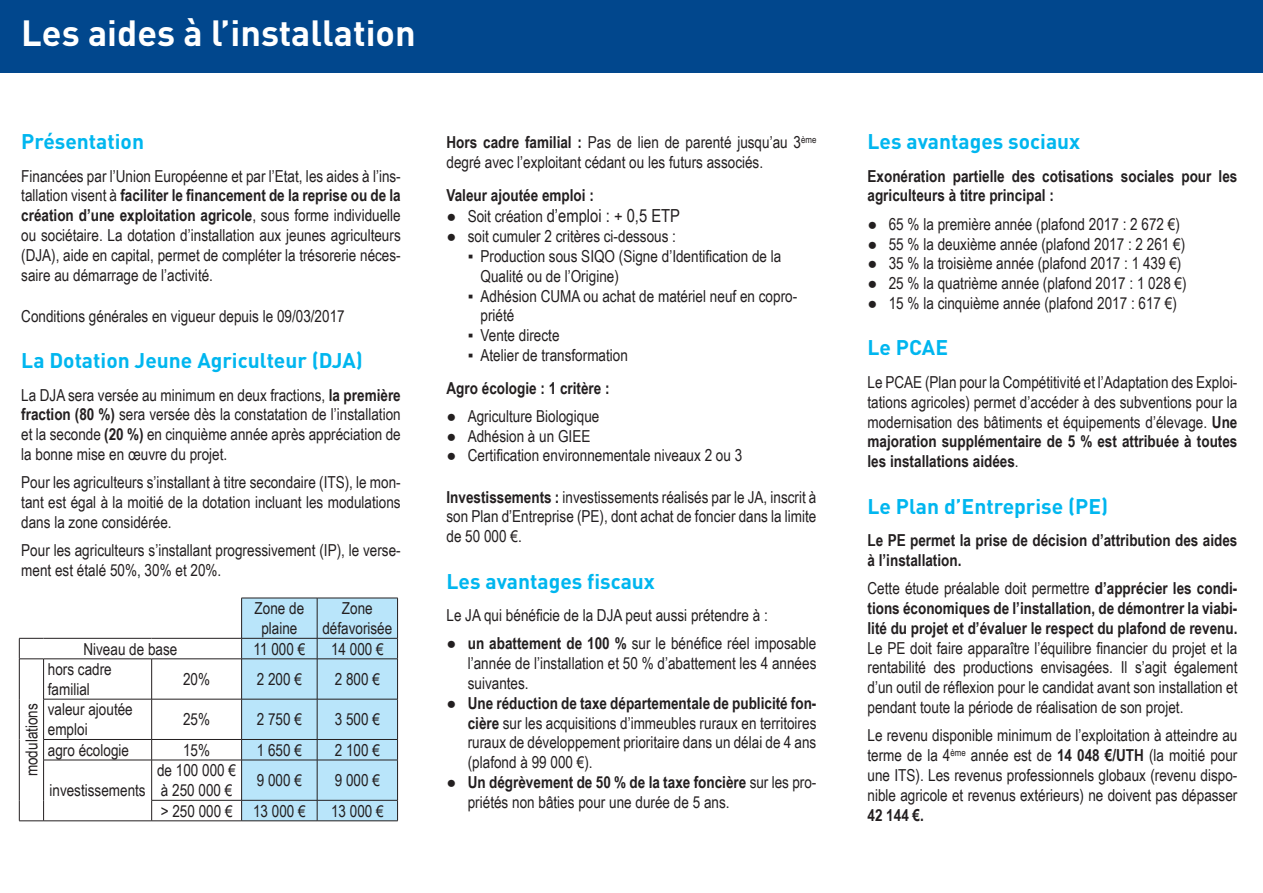
<style>
.page{position:relative;width:1263px;height:893px;background:#fff}
.page>*{position:absolute;margin:0;border:0;box-sizing:border-box;transform-origin:0 0}
.t1{font:700 36px "DINOT";color:#fff}
.INTERTITRE{font:700 21px "DINOT";color:#00b6ef}
.t2{font:18px "Arial Narrow";color:#231f20}
._1_NORMAL{font:16.5px/19.8px "Arial Narrow";color:#231f20;text-align:justify}
._1_BOLD{font:16.5px/19.8px "Arial Narrow";color:#231f20}
._1_BOLD-2{font:700 16.5px/19.8px "Arial Narrow";color:#231f20}
.s1{font-weight:700}
.s2{font-size:16.5px}
</style>
<div class="page">
<div style="left:0;top:0;width:1263px;height:73px;background:#01478d"></div>
<hr style="left:44px;top:638px;width:108px;height:1px;background:#231f20">
<hr style="left:152px;top:638px;width:90px;height:1px;background:#231f20">
<svg style="left:19px;top:638px;width:25px;height:22px"></svg>
<hr style="left:19px;top:659px;width:1px;height:40px;background:#231f20">
<hr style="left:19px;top:699px;width:1px;height:40px;background:#231f20">
<svg style="left:19px;top:739px;width:1px;height:21px"></svg>
<hr style="left:19px;top:760px;width:1px;height:40px;background:#231f20">
<hr style="left:44px;top:659px;width:108px;height:1px;background:#231f20">
<hr style="left:43px;top:659px;width:1px;height:40px;background:#231f20">
<hr style="left:152px;top:659px;width:90px;height:1px;background:#231f20">
<hr style="left:151px;top:659px;width:1px;height:40px;background:#231f20">
<hr style="left:43px;top:699px;width:109px;height:1px;background:#231f20">
<hr style="left:43px;top:699px;width:1px;height:40px;background:#231f20">
<hr style="left:152px;top:699px;width:90px;height:1px;background:#231f20">
<hr style="left:151px;top:699px;width:1px;height:40px;background:#231f20">
<hr style="left:43px;top:739px;width:109px;height:1px;background:#231f20">
<svg style="left:43px;top:740px;width:1px;height:20px"></svg>
<hr style="left:152px;top:739px;width:90px;height:1px;background:#231f20">
<svg style="left:151px;top:740px;width:1px;height:20px"></svg>
<hr style="left:43px;top:760px;width:109px;height:1px;background:#231f20">
<hr style="left:43px;top:760px;width:1px;height:40px;background:#231f20">
<svg style="left:19px;top:800px;width:25px;height:22px"></svg>
<hr style="left:44px;top:821px;width:108px;height:1px;background:#231f20">
<hr style="left:152px;top:760px;width:90px;height:1px;background:#231f20">
<hr style="left:151px;top:760px;width:1px;height:40px;background:#231f20">
<hr style="left:151px;top:800px;width:91px;height:1px;background:#231f20">
<svg style="left:151px;top:800px;width:1px;height:21px"></svg>
<svg style="left:241px;top:598px;width:157px;height:223px;background:#b1dbef"></svg>
<hr style="left:152px;top:821px;width:90px;height:1px;background:#231f20">
<hr style="left:242px;top:821px;width:75px;height:1px;background:#231f20">
<hr style="left:317px;top:821px;width:81px;height:1px;background:#231f20">
<p class="t1" style="left:21px;top:9px;width:396px">Les aides à l’installation</p>
<p class="INTERTITRE" style="left:21px;top:128px;width:124px">Présentation</p>
<p class="_1_NORMAL" style="left:21px;top:165px;width:381px">Financées par l’Union Européenne et par l’Etat, les aides à l’ins&shy;tallation visent à <span class="s1">faciliter le financement de la reprise ou de la création d’une exploitation agricole</span>, sous forme individuelle ou sociétaire. La dotation d’installation aux jeunes agriculteurs (DJA), aide en capital, permet de compléter la trésorerie néces&shy;saire au démarrage de l’activité.</p>
<p class="_1_NORMAL" style="left:21px;top:305px;width:325px">Conditions générales en vigueur depuis le 09/03/2017</p>
<p class="INTERTITRE" style="left:21px;top:347px;width:343px">La Dotation Jeune Agriculteur (DJA)</p>
<p class="_1_NORMAL" style="left:21px;top:384px;width:381px">La DJA sera versée au minimum en deux fractions, <span class="s1">la première fraction (80 %)</span> sera versée dès la constatation de l’installation et la seconde <span class="s1">(20 %)</span> en cinquième année après appréciation de la bonne mise en œuvre du projet.</p>
<p class="_1_NORMAL" style="left:21px;top:472px;width:381px">Pour les agriculteurs s’installant à titre secondaire (ITS), le mon&shy;tant est égal à la moitié de la dotation incluant les modulations dans la zone considérée.</p>
<p class="_1_NORMAL" style="left:21px;top:540px;width:381px">Pour les agriculteurs s’installant progressivement (IP), le verse&shy;ment est étalé 50%, 30% et 20%.</p>
<p class="_1_NORMAL" style="left:255px;top:598px;width:51px;text-align:center">Zone de plaine</p>
<p class="_1_NORMAL" style="left:322px;top:598px;width:71px;text-align:center">Zone défavorisée</p>
<p class="_1_NORMAL" style="left:21px;top:776px;width:74px;rotate:-90deg">modulations</p>
<p class="_1_NORMAL" style="left:83px;top:638px;width:96px">Niveau de base</p>
<p class="_1_NORMAL" style="left:254px;top:638px;width:53px">11 000 €</p>
<p class="_1_NORMAL" style="left:331px;top:638px;width:54px">14 000 €</p>
<p class="_1_NORMAL" style="left:48px;top:659px;width:65px">hors cadre familial</p>
<p class="_1_NORMAL" style="left:183px;top:669px;width:29px">20%</p>
<p class="_1_NORMAL" style="left:257px;top:669px;width:47px">2 200 €</p>
<p class="_1_NORMAL" style="left:335px;top:669px;width:47px">2 800 €</p>
<p class="_1_NORMAL" style="left:48px;top:699px;width:86px">valeur ajoutée emploi</p>
<p class="_1_NORMAL" style="left:183px;top:709px;width:29px">25%</p>
<p class="_1_NORMAL" style="left:257px;top:709px;width:47px">2 750 €</p>
<p class="_1_NORMAL" style="left:335px;top:709px;width:47px">3 500 €</p>
<p class="_1_NORMAL" style="left:48px;top:739px;width:83px">agro écologie</p>
<p class="_1_NORMAL" style="left:183px;top:739px;width:29px">15%</p>
<p class="_1_NORMAL" style="left:257px;top:739px;width:47px">1 650 €</p>
<p class="_1_NORMAL" style="left:335px;top:739px;width:47px">2 100 €</p>
<p class="_1_NORMAL" style="left:49px;top:780px;width:98px">investissements</p>
<p class="_1_NORMAL" style="left:157px;top:760px;width:81px">de 100 000 € à 250 000 €</p>
<p class="_1_NORMAL" style="left:257px;top:770px;width:47px">9 000 €</p>
<p class="_1_NORMAL" style="left:335px;top:770px;width:47px">9 000 €</p>
<p class="_1_NORMAL" style="left:161px;top:800px;width:73px">&gt; 250 000 €</p>
<p class="_1_NORMAL" style="left:253px;top:800px;width:54px">13 000 €</p>
<p class="_1_NORMAL" style="left:331px;top:800px;width:54px">13 000 €</p>
<p class="_1_BOLD" style="left:446px;top:132px;width:371px"><span class="s1">Hors cadre familial :</span> Pas de lien de parenté jusqu’au 3<sup>ème </sup>degré avec l’exploitant cédant ou les futurs associés.</p>
<p class="_1_BOLD-2" style="left:446px;top:184px;width:149px">Valeur ajoutée emploi :</p>
<p class="t2" style="left:446px;top:203px;width:235px"><span class="s2">● Soit création</span> d’emploi : + 0,5 ETP</p>
<p class="_1_NORMAL" style="left:446px;top:226px;width:231px">● soit cumuler 2 critères ci-dessous :</p>
<p class="_1_NORMAL" style="left:480px;top:246px;width:302px;text-indent:-13px">▪ Production sous SIQO (Signe d’Identification de la<br>Qualité ou de l’Origine)</p>
<p class="_1_NORMAL" style="left:480px;top:285px;width:318px;text-indent:-13px">▪ Adhésion CUMA ou achat de matériel neuf en copro&shy;priété</p>
<p class="_1_NORMAL" style="left:468px;top:325px;width:93px">▪ Vente directe</p>
<p class="_1_NORMAL" style="left:468px;top:345px;width:162px">▪ Atelier de transformation</p>
<p class="_1_BOLD-2" style="left:446px;top:377px;width:165px">Agro écologie : 1 critère :</p>
<p class="_1_NORMAL" style="left:446px;top:406px;width:154px">● Agriculture Biologique</p>
<p class="_1_NORMAL" style="left:446px;top:425px;width:145px">● Adhésion à un GIEE</p>
<p class="_1_NORMAL" style="left:446px;top:445px;width:297px">● Certification environnementale niveaux 2 ou 3</p>
<p class="_1_BOLD" style="left:446px;top:486px;width:371px;text-align:justify"><span class="s1">Investissements :</span> investissements réalisés par le JA, inscrit à son Plan d’Entreprise (PE), dont achat de foncier dans la limite de 50 000 €.</p>
<p class="INTERTITRE" style="left:446px;top:567px;width:210px">Les avantages fiscaux</p>
<p class="_1_NORMAL" style="left:446px;top:605px;width:323px">Le JA qui bénéficie de la DJA peut aussi prétendre à :</p>
<p class="_1_NORMAL" style="left:468px;top:633px;width:350px;text-indent:-21px">● <span class="s1">un abattement de 100 %</span> sur le bénéfice réel imposable l’année de l’installation et 50 % d’abattement les 4 années suivantes.</p>
<p class="_1_NORMAL" style="left:468px;top:692px;width:350px;text-indent:-21px">● <span class="s1">Une réduction de taxe départementale de publicité fon&shy;cière</span> sur les acquisitions d’immeubles ruraux en territoires ruraux de développement prioritaire dans un délai de 4 ans (plafond à 99 000 €).</p>
<p class="_1_NORMAL" style="left:468px;top:772px;width:350px;text-indent:-21px">● <span class="s1">Un dégrèvement de 50 % de la taxe foncière</span> sur les pro&shy;priétés non bâties pour une durée de 5 ans.</p>
<p class="INTERTITRE" style="left:867px;top:128px;width:214px">Les avantages sociaux</p>
<p class="_1_BOLD-2" style="left:867px;top:165px;width:371px">Exonération partielle des cotisations sociales pour les agriculteurs à titre principal :</p>
<p class="_1_NORMAL" style="left:867px;top:213px;width:314px">● 65 % la première année (plafond 2017 : 2 672 €)</p>
<p class="_1_NORMAL" style="left:867px;top:233px;width:319px">● 55 % la deuxième année (plafond 2017 : 2 261 €)</p>
<p class="_1_NORMAL" style="left:867px;top:253px;width:315px">● 35 % la troisième année (plafond 2017 : 1 439 €)</p>
<p class="_1_NORMAL" style="left:867px;top:273px;width:321px">● 25 % la quatrième année (plafond 2017 : 1 028 €)</p>
<p class="_1_NORMAL" style="left:867px;top:293px;width:311px">● 15 % la cinquième année (plafond 2017 : 617 €)</p>
<p class="INTERTITRE" style="left:867px;top:334px;width:82px">Le PCAE</p>
<p class="_1_NORMAL" style="left:867px;top:372px;width:371px">Le PCAE (Plan pour la Compétitivité et l’Adaptation des Exploi&shy;tations agricoles) permet d’accéder à des subventions pour la modernisation des bâtiments et équipements d’élevage. <span class="s1">Une majoration supplémentaire de 5 % est attribuée à toutes les installations aidées</span>.</p>
<p class="INTERTITRE" style="left:867px;top:492px;width:242px">Le Plan d’Entreprise (PE)</p>
<p class="_1_BOLD-2" style="left:867px;top:530px;width:371px">Le PE permet la prise de décision d’attribution des aides à l’installation.</p>
<p class="_1_NORMAL" style="left:867px;top:578px;width:371px">Cette étude préalable doit permettre <span class="s1">d’apprécier les condi&shy;tions économiques de l’installation, de démontrer la viabi&shy;lité du projet et d’évaluer le respect du plafond de revenu.<br></span>Le PE doit faire apparaître l’équilibre financier du projet et la rentabilité des productions envisagées. Il s’agit également d’un outil de réflexion pour le candidat avant son installation et pendant toute la période de réalisation de son projet.</p>
<p class="_1_NORMAL" style="left:867px;top:725px;width:371px">Le revenu disponible minimum de l’exploitation à atteindre au terme de la 4<sup>ème</sup> année est de <span class="s1">14 048 €/UTH</span> (la moitié pour une ITS). Les revenus professionnels globaux (revenu dispo&shy;nible agricole et revenus extérieurs) ne doivent pas dépasser <span class="s1">42 144 €.</span></p>
</div>
